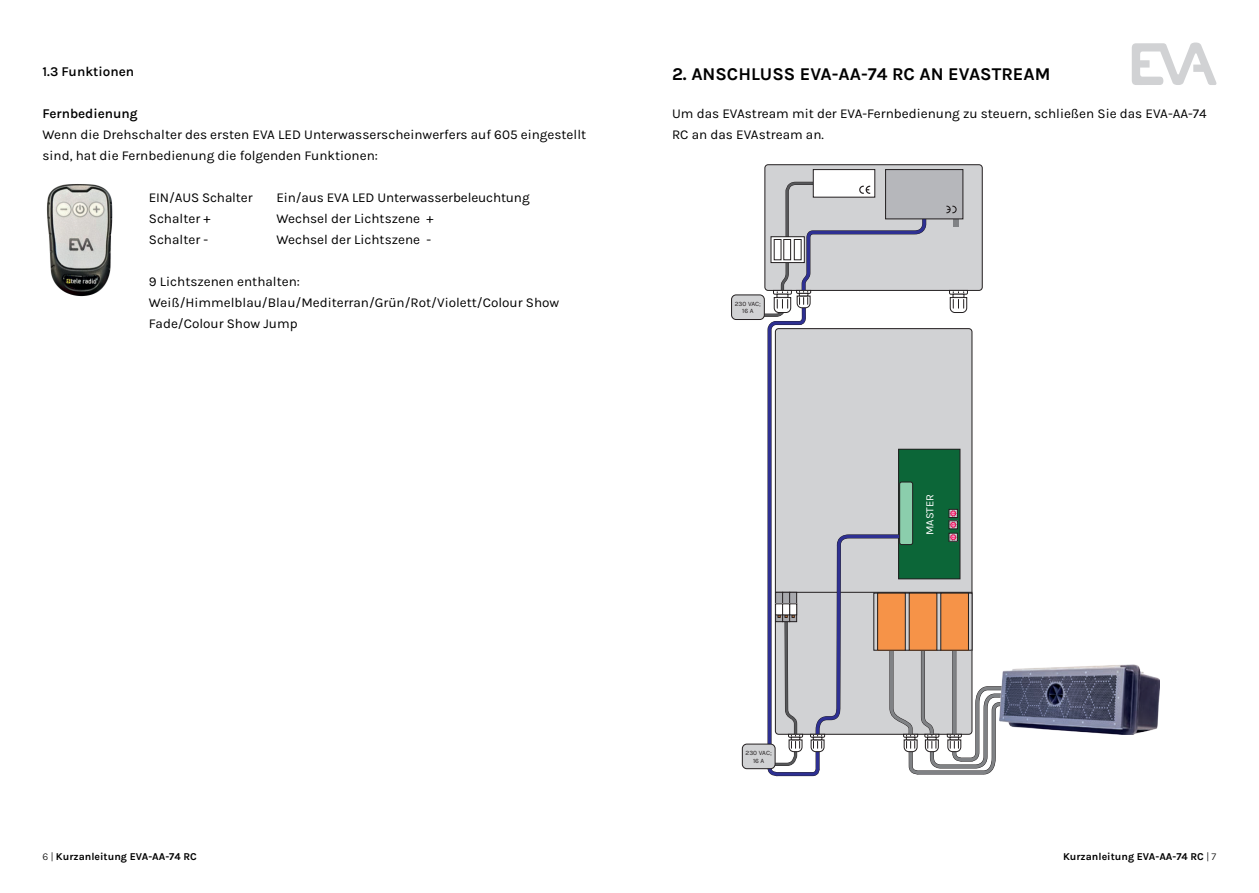
<style>
.page{position:relative;width:1259px;height:893px;background:#fff}
.page>*{position:absolute;margin:0;border:0;box-sizing:border-box;transform-origin:0 0}
.t1{font:700 18px "Karla";color:#010101}
.t2{font:13.5px/21px "Karla";color:#010101}
.t3{font:600 13.5px "Karla";color:#010101}
.t4{font:11.1px "Karla";color:#fff}
.t5{font:700 10.5px "Karla";color:#010101}
.t6{font:6.6px/7.9px "Karla";color:#231f20;text-align:center}
.s1{font-weight:300}
</style>
<div class="page">
<svg style="left:1132px;top:42px;width:84px;height:43px"></svg>
<div style="left:775px;top:329px;width:197px;height:405px;background:#d1d2d4;border-radius:3px"></div>
<hr style="left:775px;top:592px;width:197px;height:1px;background:#231f20">
<div style="left:898px;top:449px;width:62px;height:130px;background:#0c6638"></div>
<div style="left:898px;top:449px;width:62px;height:130px;border:1px solid #231f20"></div>
<div style="left:948px;top:533px;width:9px;height:8px;border:1px solid #231f20"></div>
<div style="left:948px;top:509px;width:9px;height:9px;border:1px solid #231f20"></div>
<div style="left:948px;top:520px;width:9px;height:9px;border:1px solid #231f20"></div>
<svg style="left:949px;top:534px;width:8px;height:7px"></svg>
<svg style="left:949px;top:510px;width:8px;height:18px"></svg>
<svg style="left:937px;top:595px;width:1px;height:49px"></svg>
<div style="left:940px;top:593px;width:28px;height:57px;background:#f69348"></div>
<div style="left:940px;top:593px;width:29px;height:58px;border:1px solid #231f20"></div>
<img style="left:1023px;top:665px;width:136px;height:69px">
<div style="left:765px;top:165px;width:217px;height:125px;background:#d1d2d4;border-radius:3px"></div>
<svg style="left:766px;top:164px;width:161px;height:613px"></svg>
<svg style="left:949px;top:290px;width:18px;height:23px"></svg>
<div style="left:731px;top:295px;width:33px;height:24px;background:#d1d2d4;border-radius:5px"></div>
<div style="left:731px;top:295px;width:33px;height:25px;border:1px solid #231f20;border-radius:5px"></div>
<div style="left:742px;top:744px;width:33px;height:25px;background:#d1d2d4;border-radius:5px"></div>
<div style="left:742px;top:744px;width:33px;height:25px;border:1px solid #231f20;border-radius:5px"></div>
<div style="left:813px;top:170px;width:62px;height:27px;background:#fff"></div>
<div style="left:813px;top:169px;width:62px;height:28px;border:1px solid #231f20"></div>
<svg style="left:859px;top:186px;width:11px;height:8px"></svg>
<svg style="left:760px;top:180px;width:59px;height:138px"></svg>
<svg style="left:772px;top:238px;width:30px;height:23px"></svg>
<div style="left:770px;top:236px;width:34px;height:27px;border:1px solid #231f20"></div>
<div style="left:774px;top:239px;width:7px;height:21px;background:#fff"></div>
<div style="left:784px;top:239px;width:6px;height:21px;background:#fff"></div>
<div style="left:783px;top:239px;width:8px;height:21px;border:1px solid #231f20"></div>
<div style="left:794px;top:239px;width:7px;height:21px;background:#fff"></div>
<div style="left:794px;top:239px;width:7px;height:21px;border:1px solid #231f20"></div>
<svg style="left:810px;top:734px;width:15px;height:18px"></svg>
<div style="left:775px;top:592px;width:7px;height:30px;background:#a8a9ad"></div>
<div style="left:775px;top:592px;width:8px;height:30px;border:1px solid #231f20"></div>
<div style="left:782px;top:592px;width:7px;height:30px;background:#a8a9ad"></div>
<div style="left:782px;top:592px;width:8px;height:30px;border:1px solid #231f20"></div>
<div style="left:789px;top:592px;width:7px;height:30px;background:#a8a9ad"></div>
<div style="left:789px;top:592px;width:8px;height:30px;border:1px solid #231f20"></div>
<svg style="left:771px;top:614px;width:32px;height:154px"></svg>
<div style="left:775px;top:604px;width:7px;height:11px;background:#fff"></div>
<div style="left:775px;top:603px;width:8px;height:12px;border:1px solid #231f20"></div>
<div style="left:789px;top:604px;width:7px;height:11px;background:#fff"></div>
<div style="left:789px;top:603px;width:8px;height:12px;border:1px solid #231f20"></div>
<div style="left:782px;top:604px;width:7px;height:11px;background:#fff"></div>
<div style="left:782px;top:603px;width:8px;height:12px;border:1px solid #231f20"></div>
<div style="left:899px;top:482px;width:13px;height:63px;background:#8bceac;border-radius:2px"></div>
<div style="left:899px;top:482px;width:14px;height:63px;border:1px solid #231f20;border-radius:2px"></div>
<svg style="left:887px;top:644px;width:136px;height:132px"></svg>
<div style="left:909px;top:593px;width:28px;height:57px;background:#f69348"></div>
<div style="left:953px;top:219px;width:5px;height:8px;background:#808285"></div>
<div style="left:885px;top:170px;width:78px;height:49px;background:#b6b7bb"></div>
<div style="left:885px;top:169px;width:78px;height:50px;border:1px solid #231f20"></div>
<svg style="left:946px;top:206px;width:10px;height:7px"></svg>
<img style="left:46px;top:184px;width:67px;height:113px">
<p class="t3" style="left:43px;top:62px;width:93px">1.3 Funktionen</p>
<p class="t3" style="left:43px;top:104px;width:97px">Fernbedienung</p>
<p class="t2" style="left:43px;top:123px;width:545px">Wenn die Drehschalter des ersten EVA LED Unterwasserscheinwerfers auf 605 eingestellt sind, hat die Fernbedienung die folgenden Funktionen:</p>
<p class="t2" style="left:149px;top:186px;width:105px">EIN/AUS Schalter</p>
<p class="t2" style="left:276px;top:186px;width:255px">Ein/aus EVA LED Unterwasserbeleuchtung</p>
<p class="t2" style="left:149px;top:207px;width:63px">Schalter +</p>
<p class="t2" style="left:276px;top:207px;width:159px">Wechsel der Lichtszene +</p>
<p class="t2" style="left:149px;top:228px;width:61px">Schalter -</p>
<p class="t2" style="left:276px;top:228px;width:156px">Wechsel der Lichtszene -</p>
<p class="t2" style="left:149px;top:270px;width:412px">9 Lichtszenen enthalten:<br>Weiß/Himmelblau/Blau/Mediterran/Grün/Rot/Violett/Colour Show<br>Fade/Colour Show Jump</p>
<h1 class="t1" style="left:672px;top:62px;width:380px">2. ANSCHLUSS EVA-AA-74 RC AN EVASTREAM</h1>
<p class="t2" style="left:672px;top:102px;width:536px">Um das EVAstream mit der EVA-Fernbedienung zu steuern, schließen Sie das EVA-AA-74<br>RC an das EVAstream an.</p>
<p class="t6" style="left:735px;top:299px;width:28px">230 VAC;<br>16 A</p>
<p class="t6" style="left:745px;top:748px;width:28px">230 VAC;<br>16 A</p>
<p class="t4" style="left:922px;top:535px;width:43px;rotate:-90deg">MASTER</p>
<p class="t5" style="left:43px;top:849px;width:156px"><span class="s1">6 |</span> Kurzanleitung EVA-AA-74 RC</p>
<p class="t5" style="left:1063px;top:849px;width:155px">Kurzanleitung EVA-AA-74 RC <span class="s1">| 7</span></p>
</div>
